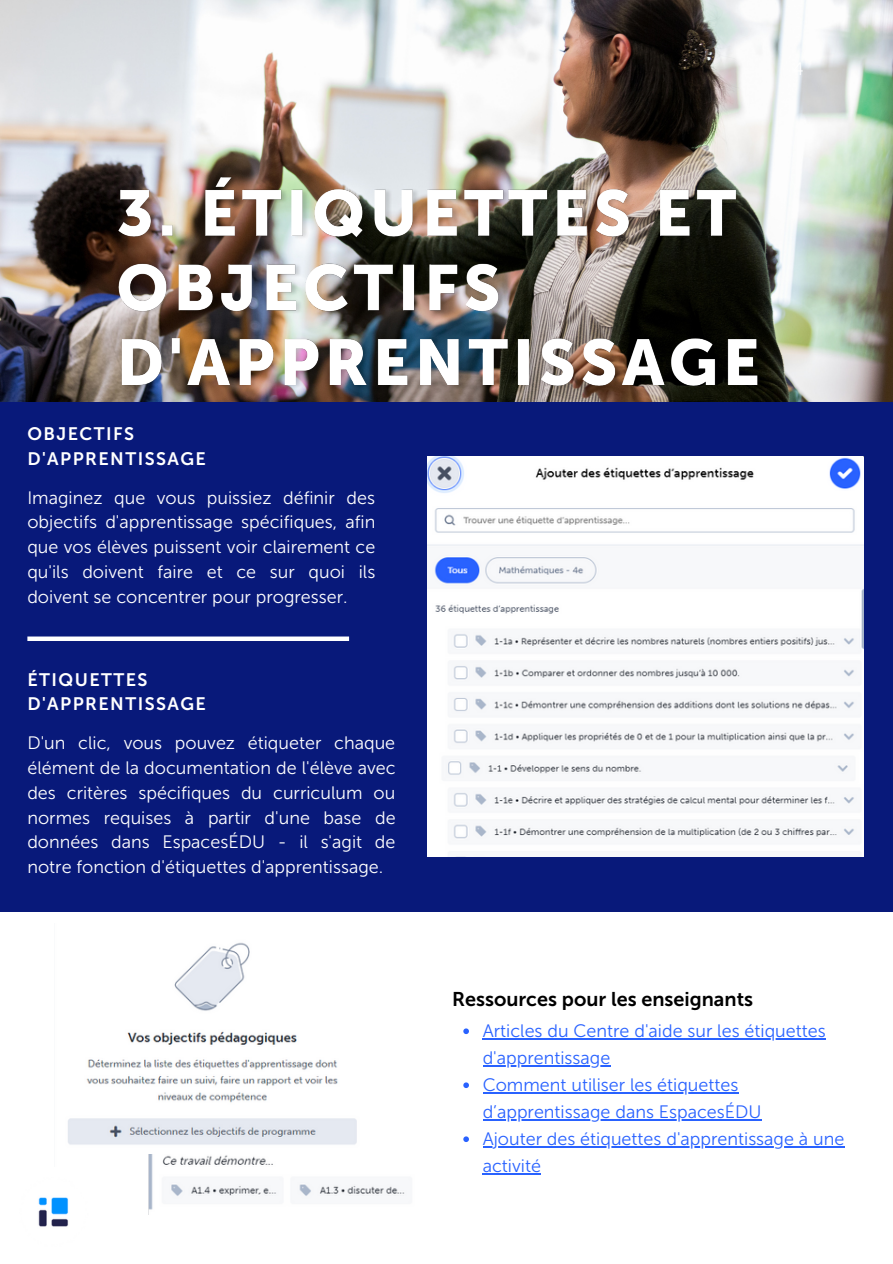
<style>
.page{position:relative;width:893px;height:1264px;background:#fff}
.page>*{position:absolute;margin:0;border:0;box-sizing:border-box;transform-origin:0 0}
.t1{font:19.8px "Museo Sans 700";color:#000}
.t2{font:18px/24.8px "Museo Sans 300";color:#fff;text-align:justify}
.t3{font:18px/27px "Museo Sans 300";color:#2962ff}
.t4{font:18px/24.8px "Museo Sans 700";letter-spacing:.08em;color:#fff}
</style>
<div class="page">
<div style="left:0;top:401px;width:892px;height:510px;background:#08197a"></div>
<img style="left:38px;top:1197px;width:31px;height:30px">
<img style="left:68px;top:942px;width:289px;height:203px">
<div style="left:27px;top:636px;width:322px;height:5px;background:#fff"></div>
<img style="left:1px;top:0;width:891px;height:401px">
<img style="left:148px;top:1154px;width:257px;height:60px">
<img style="left:428px;top:456px;width:435px;height:400px">
<img style="left:114px;top:171px;width:660px;height:231px">
<img style="left:502px;top:163px;width:2px;height:75px">
<svg style="left:463px;top:1028px;width:6px;height:6px"></svg>
<hr style="left:482px;top:1038px;width:343px;height:1px;background:#2962ff">
<hr style="left:482px;top:1065px;width:128px;height:1px;background:#2962ff">
<svg style="left:463px;top:1082px;width:6px;height:6px"></svg>
<hr style="left:482px;top:1092px;width:256px;height:1px;background:#2962ff">
<hr style="left:482px;top:1119px;width:279px;height:1px;background:#2962ff">
<svg style="left:463px;top:1136px;width:6px;height:5px"></svg>
<hr style="left:482px;top:1146px;width:362px;height:1px;background:#2962ff">
<hr style="left:482px;top:1173px;width:59px;height:1px;background:#2962ff">
<p class="t2" style="left:792px;top:57px;width:12px">4</p>
<p class="t4" style="left:27px;top:421px;width:180px">OBJECTIFS<br>D'APPRENTISSAGE</p>
<p class="t2" style="left:27px;top:485px;width:349px">Imaginez que vous puissiez définir des objectifs d'apprentissage spécifiques, afin que vos élèves puissent voir clairement ce qu'ils doivent faire et ce sur quoi ils doivent se concentrer pour progresser.</p>
<p class="t4" style="left:27px;top:667px;width:180px">ÉTIQUETTES<br>D'APPRENTISSAGE</p>
<p class="t2" style="left:27px;top:731px;width:370px">D'un clic, vous pouvez étiqueter chaque élément de la documentation de l'élève avec des critères spécifiques du curriculum ou normes requises à partir d'une base de données dans EspacesÉDU - il s'agit de notre fonction d'étiquettes d'apprentissage.</p>
<p class="t1" style="left:452px;top:987px;width:302px">Ressources pour les enseignants</p>
<p class="t3" style="left:482px;top:1017px;width:363px">Articles du Centre d'aide sur les étiquettes d'apprentissage<br>Comment utiliser les étiquettes d’apprentissage dans EspacesÉDU<br>Ajouter des étiquettes d'apprentissage à une activité</p>
</div>
